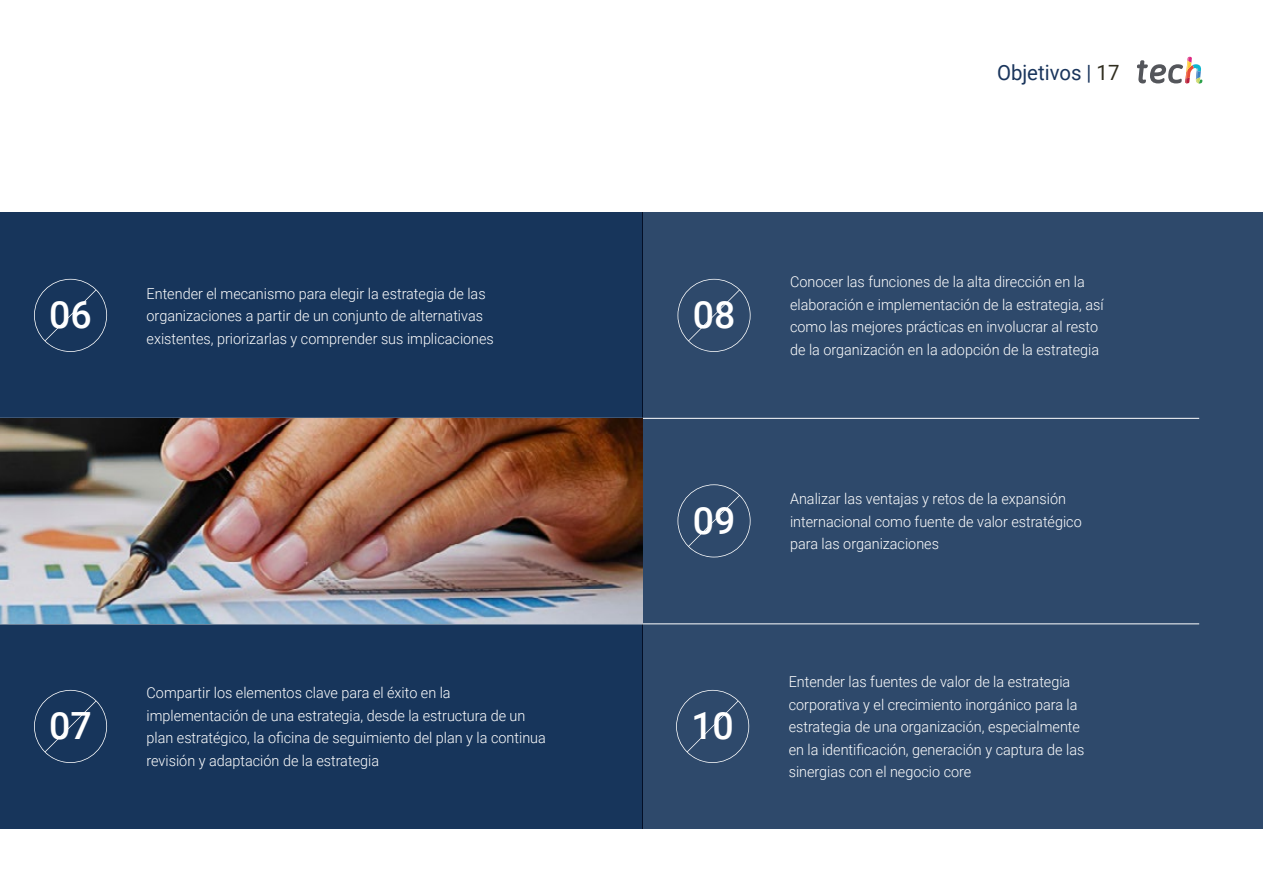
<style>
.page{position:relative;width:1263px;height:893px;background:#fff}
.page>*{position:absolute;margin:0;border:0;box-sizing:border-box;transform-origin:0 0}
.t1{font:500 37.5px "Roboto";color:#fff}
.t2{font:21px "Roboto";color:#1a355c}
.t3{font:300 15px/22.5px "Roboto";color:#fff;scale:.96 1}
.s1{color:#312e20}
</style>
<div class="page">
<svg style="left:1137px;top:57px;width:65px;height:27px"></svg>
<div style="left:0;top:213px;width:642px;height:616px;background:#17355b"></div>
<div style="left:642px;top:213px;width:621px;height:616px;background:#2e496b"></div>
<svg style="left:677px;top:279px;width:73px;height:73px"></svg>
<svg style="left:677px;top:484px;width:73px;height:73px"></svg>
<svg style="left:34px;top:690px;width:73px;height:73px"></svg>
<svg style="left:676px;top:690px;width:73px;height:73px"></svg>
<svg style="left:34px;top:279px;width:73px;height:73px"></svg>
<hr style="left:0;top:418px;width:1199px;height:1px;background:#fff">
<hr style="left:0;top:624px;width:1199px;height:1px;background:#fff">
<img style="left:0;top:418px;width:642px;height:206px">
<h1 class="t1" style="left:49px;top:288px;width:44px">06</h1>
<p class="t3" style="left:147px;top:281px;width:363px">Entender el mecanismo para elegir la estrategia de las organizaciones a partir de un conjunto de alternativas existentes, priorizarlas y comprender sus implicaciones</p>
<h2 class="t2" style="left:997px;top:57px;width:124px">Objetivos | <span class="s1">17</span></h2>
<h1 class="t1" style="left:693px;top:288px;width:44px">08</h1>
<h1 class="t1" style="left:693px;top:494px;width:44px">09</h1>
<p class="t3" style="left:790px;top:270px;width:328px">Conocer las funciones de la alta dirección en la elaboración e implementación de la estrategia, así como las mejores prácticas en involucrar al resto de la organización en la adopción de la estrategia</p>
<p class="t3" style="left:790px;top:487px;width:305px">Analizar las ventajas y retos de la expansión internacional como fuente de valor estratégico para las organizaciones</p>
<p class="t3" style="left:147px;top:681px;width:417px">Compartir los elementos clave para el éxito en la implementación de una estrategia, desde la estructura de un plan estratégico, la oficina de seguimiento del plan y la continua revisión y adaptación de la estrategia</p>
<p class="t3" style="left:789px;top:670px;width:309px">Entender las fuentes de valor de la estrategia corporativa y el crecimiento inorgánico para la estrategia de una organización, especialmente en la identificación, generación y captura de las sinergias con el negocio core</p>
<h1 class="t1" style="left:49px;top:699px;width:44px">07</h1>
<h1 class="t1" style="left:691px;top:699px;width:44px">10</h1>
</div>
